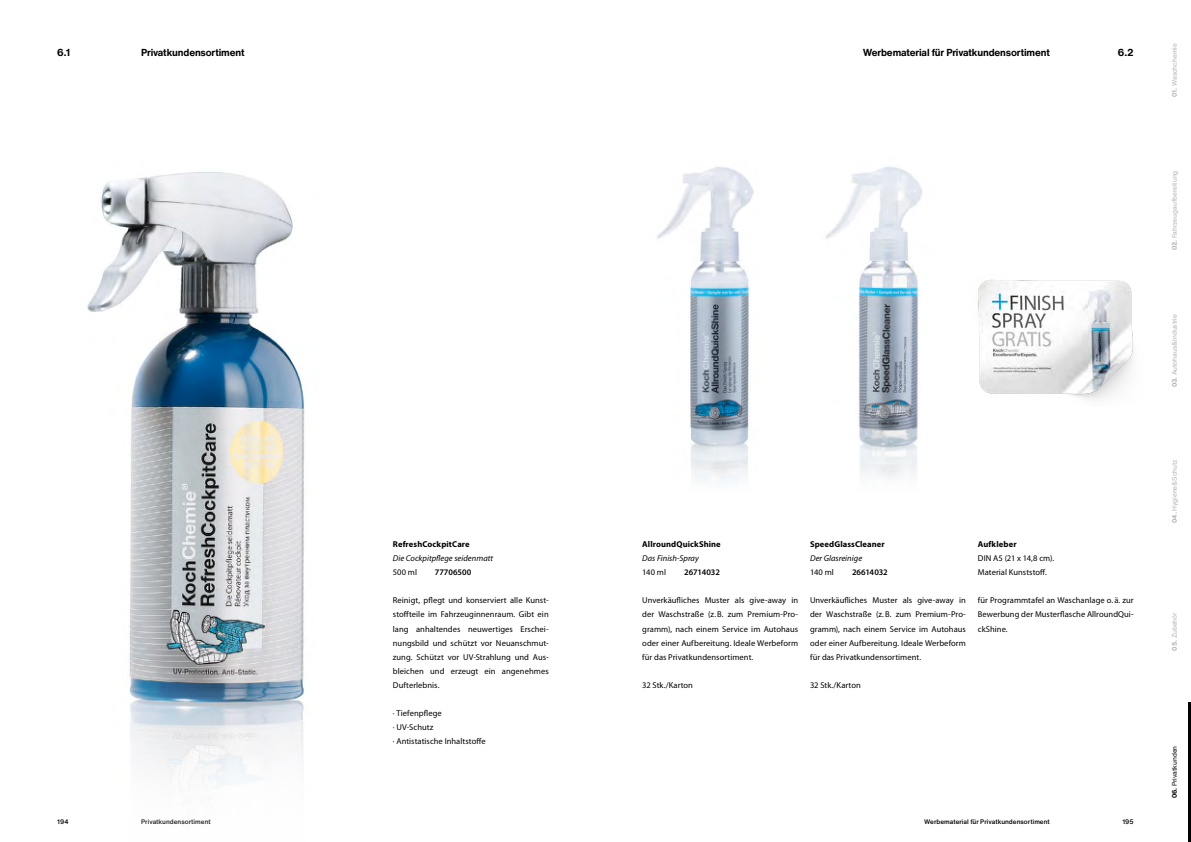
<style>
.page{position:relative;width:1191px;height:842px;background:#fff}
.page>*{position:absolute;margin:0;border:0;box-sizing:border-box;transform-origin:0 0}
.t1{font:700 10px "Helvetica Now Text";letter-spacing:-.015em;color:#000}
.t2{font:8.5px/14px "Myriad Pro";letter-spacing:.01em;color:#000;text-align:justify}
.t3{font:700 8.5px "Myriad Pro";letter-spacing:.015em;color:#000}
.t4{font:italic 8.5px "Myriad Pro";letter-spacing:.005em;color:#000}
.t5{font:600 8.5px "Myriad Pro";letter-spacing:-.005em;color:#000}
.t6{font:6.5px "Helvetica Now Text";color:#b3b2b2}
.t7{font:500 6.5px "Helvetica Now Text";color:#000}
.t8{font:6.5px "Helvetica Now Text";color:#000}
.s1{font-weight:700}
</style>
<div class="page">
<img style="left:87px;top:172px;width:218px;height:615px">
<img style="left:978px;top:279px;width:155px;height:121px">
<img style="left:657px;top:167px;width:97px;height:316px">
<img style="left:826px;top:166px;width:97px;height:312px">
<p class="t1" style="left:57px;top:45px;width:15px">6.1</p>
<p class="t1" style="left:141px;top:45px;width:105px">Privatkundensortiment</p>
<p class="t1" style="left:862px;top:45px;width:189px">Werbematerial für Privatkundensortiment</p>
<p class="t1" style="left:1117px;top:45px;width:17px">6.2</p>
<p class="t3" style="left:393px;top:539px;width:78px">RefreshCockpitCare</p>
<p class="t4" style="left:393px;top:554px;width:102px">Die Cockpitpflege seidenmatt</p>
<p class="t2" style="left:393px;top:566px;width:26px">500 ml</p>
<p class="t5" style="left:435px;top:567px;width:38px">77706500</p>
<p class="t2" style="left:393px;top:594px;width:157px">Reinigt, pflegt und konserviert alle Kunst&shy;stoffteile im Fahrzeuginnenraum. Gibt ein lang anhaltendes neuwertiges Erschei&shy;nungsbild und schützt vor Neuanschmut&shy;zung. Schützt vor UV-Strahlung und Aus&shy;bleichen und erzeugt ein angenehmes Dufterlebnis.</p>
<p class="t2" style="left:393px;top:706px;width:94px;text-align:left">· Tiefenpflege<br>· UV-Schutz<br>· Antistatische Inhaltstoffe</p>
<p class="t3" style="left:642px;top:539px;width:80px">AllroundQuickShine</p>
<p class="t4" style="left:642px;top:554px;width:58px">Das Finish-Spray</p>
<p class="t2" style="left:642px;top:566px;width:25px">140 ml</p>
<p class="t5" style="left:684px;top:567px;width:37px">26714032</p>
<p class="t2" style="left:642px;top:594px;width:157px">Unverkäufliches Muster als give-away in der Waschstraße (z. B. zum Premium-Pro&shy;gramm), nach einem Service im Autohaus oder einer Aufbereitung. Ideale Werbeform für das Privatkundensortiment.</p>
<p class="t2" style="left:642px;top:678px;width:52px">32 Stk./Karton</p>
<p class="t3" style="left:810px;top:539px;width:76px">SpeedGlassCleaner</p>
<p class="t4" style="left:810px;top:554px;width:54px">Der Glasreinige</p>
<p class="t2" style="left:810px;top:566px;width:25px">140 ml</p>
<p class="t5" style="left:852px;top:567px;width:37px">26614032</p>
<p class="t2" style="left:810px;top:594px;width:157px">Unverkäufliches Muster als give-away in der Waschstraße (z. B. zum Premium-Pro&shy;gramm), nach einem Service im Autohaus oder einer Aufbereitung. Ideale Werbeform für das Privatkundensortiment.</p>
<p class="t2" style="left:810px;top:678px;width:52px">32 Stk./Karton</p>
<p class="t3" style="left:978px;top:539px;width:40px">Aufkleber</p>
<p class="t2" style="left:978px;top:552px;width:78px">DIN A5 (21 x 14,8 cm).<br>Material Kunststoff.</p>
<p class="t2" style="left:978px;top:594px;width:157px">für Programmtafel an Waschanlage o. ä. zur Bewerbung der Musterflasche AllroundQui&shy;ckShine.</p>
<p class="t7" style="left:57px;top:816px;width:13px">194</p>
<p class="t7" style="left:141px;top:816px;width:71px">Privatkundensortiment</p>
<p class="t7" style="left:1122px;top:816px;width:13px">195</p>
<p class="t7" style="left:924px;top:816px;width:127px">Werbematerial für Privatkundensortiment</p>
<p class="t6" style="left:1169px;top:97px;width:55px;rotate:-90deg"><span class="s1">01.</span> Waschchemie</p>
<p class="t6" style="left:1169px;top:250px;width:81px;rotate:-90deg"><span class="s1">02.</span> Fahrzeugaufbereitung</p>
<p class="t6" style="left:1169px;top:387px;width:75px;rotate:-90deg"><span class="s1">03.</span> Autohaus&amp;Industrie</p>
<p class="t6" style="left:1169px;top:523px;width:65px;rotate:-90deg"><span class="s1">04.</span> Hygiene&amp;Schutz</p>
<p class="t6" style="left:1169px;top:650px;width:40px;rotate:-90deg"><span class="s1">05.</span> Zubehör</p>
<p class="t8" style="left:1169px;top:798px;width:54px;rotate:-90deg"><span class="s1">06.</span> Privatkunden</p>
</div>
